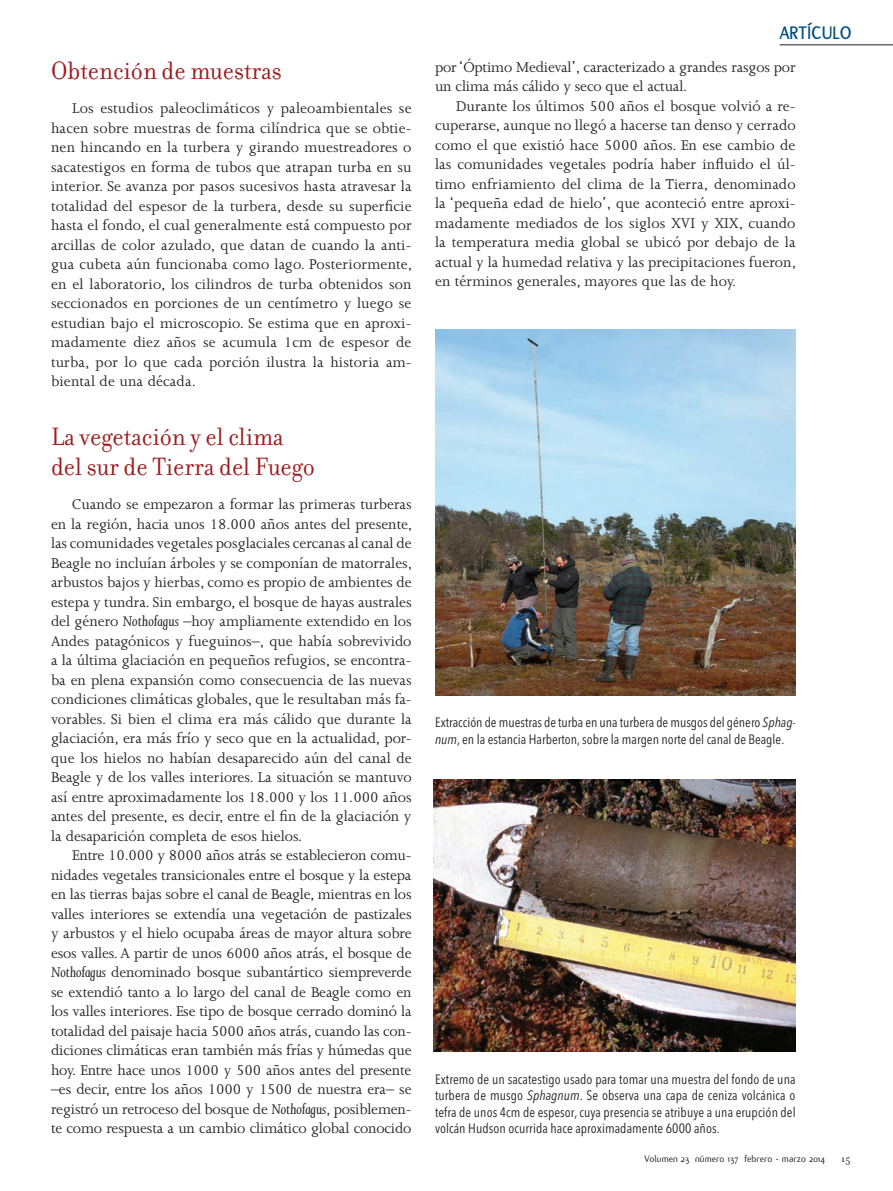
<style>
.page{position:relative;width:893px;height:1191px;background:#fff}
.page>*{position:absolute;margin:0;border:0;box-sizing:border-box;transform-origin:0 0}
._1_l_nea_Subt_tulos{font:27px/30px "Filosofia";color:#9d1d1f;scale:.95 1}
.t1{font:700 19.5px "Flux";letter-spacing:.01em;color:#004e83;scale:.95 1}
.Txt_gral{font:16.2px/19.5px "Joanna";color:#231f20;text-align:justify}
.Ep_grafes{font:condensed 13.5px/16.5px "Avenir Next LT Pro";color:#231f20}
.t2{font:11.25px "Filosofia";color:#231f20}
.t3{font:10.2px "Flux";color:#231f20}
.s1{font-style:italic}
</style>
<div class="page">
<img style="left:435px;top:330px;width:361px;height:365px">
<img style="left:433px;top:780px;width:363px;height:271px">
<hr style="left:780px;top:45px;width:113px;height:1px;background:#231f20">
<p class="_1_l_nea_Subt_tulos" style="left:51px;top:56px;width:245px">Obtención de muestras</p>
<p class="Txt_gral" style="left:51px;top:99px;width:363px;text-indent:21px">Los estudios paleoclimáticos y paleoambientales se hacen sobre muestras de forma cilíndrica que se obtie&shy;nen hincando en la turbera y girando muestreadores o sacatestigos en forma de tubos que atrapan turba en su interior. Se avanza por pasos sucesivos hasta atravesar la totalidad del espesor de la turbera, desde su superficie hasta el fondo, el cual generalmente está compuesto por arcillas de color azulado, que datan de cuando la anti&shy;gua cubeta aún funcionaba como lago. Posteriormente, en el laboratorio, los cilindros de turba obtenidos son seccionados en porciones de un centímetro y luego se estudian bajo el microscopio. Se estima que en aproxi&shy;madamente diez años se acumula 1cm de espesor de turba, por lo que cada porción ilustra la historia am&shy;biental de una década.</p>
<p class="_1_l_nea_Subt_tulos" style="left:51px;top:422px;width:279px">La vegetación y el clima del sur de Tierra del Fuego</p>
<p class="Txt_gral" style="left:51px;top:494px;width:363px;text-indent:21px">Cuando se empezaron a formar las primeras turberas en la región, hacia unos 18.000 años antes del presente, las comunidades vegetales posglaciales cercanas al canal de Beagle no incluían árboles y se componían de matorrales, arbustos bajos y hierbas, como es propio de ambientes de estepa y tundra. Sin embargo, el bosque de hayas australes del género <span class="s1">Nothofagus</span> –hoy ampliamente extendido en los Andes patagónicos y fueguinos–, que había sobrevivido a la última glaciación en pequeños refugios, se encontra&shy;ba en plena expansión como consecuencia de las nuevas condiciones climáticas globales, que le resultaban más fa&shy;vorables. Si bien el clima era más cálido que durante la glaciación, era más frío y seco que en la actualidad, por&shy;que los hielos no habían desaparecido aún del canal de Beagle y de los valles interiores. La situación se mantuvo así entre aproximadamente los 18.000 y los 11.000 años antes del presente, es decir, entre el fin de la glaciación y la desaparición completa de esos hielos.</p>
<p class="Txt_gral" style="left:51px;top:845px;width:362px;text-indent:21px">Entre 10.000 y 8000 años atrás se establecieron comu&shy;nidades vegetales transicionales entre el bosque y la estepa en las tierras bajas sobre el canal de Beagle, mientras en los valles interiores se extendía una vegetación de pastizales y arbustos y el hielo ocupaba áreas de mayor altura sobre esos valles. A partir de unos 6000 años atrás, el bosque de <span class="s1">Nothofagus</span> denominado bosque subantártico siempreverde se extendió tanto a lo largo del canal de Beagle como en los valles interiores. Ese tipo de bosque cerrado dominó la totalidad del paisaje hacia 5000 años atrás, cuando las con&shy;diciones climáticas eran también más frías y húmedas que hoy. Entre hace unos 1000 y 500 años antes del presente –es decir, entre los años 1000 y 1500 de nuestra era– se registró un retroceso del bosque de <span class="s1">Nothofagus</span>, posiblemen&shy;te como respuesta a un cambio climático global conocido</p>
<p class="t1" style="left:780px;top:22px;width:77px">ARTÍCULO</p>
<p class="Txt_gral" style="left:435px;top:57px;width:362px">por ‘Óptimo Medieval’, caracterizado a grandes rasgos por un clima más cálido y seco que el actual.</p>
<p class="Txt_gral" style="left:435px;top:96px;width:363px;text-indent:21px">Durante los últimos 500 años el bosque volvió a re&shy;cuperarse, aunque no llegó a hacerse tan denso y cerrado como el que existió hace 5000 años. En ese cambio de las comunidades vegetales podría haber influido el úl&shy;timo enfriamiento del clima de la Tierra, denominado la ‘pequeña edad de hielo’, que aconteció entre aproxi&shy;madamente mediados de los siglos XVI y XIX, cuando la temperatura media global se ubicó por debajo de la actual y la humedad relativa y las precipitaciones fueron, en términos generales, mayores que las de hoy.</p>
<p class="Ep_grafes" style="left:435px;top:714px;width:362px">Extracción de muestras de turba en una turbera de musgos del género <span class="s1">Sphag&shy;num</span>, en la estancia Harberton, sobre la margen norte del canal de Beagle.</p>
<p class="Ep_grafes" style="left:435px;top:1070px;width:362px;text-align:justify">Extremo de un sacatestigo usado para tomar una muestra del fondo de una turbera de musgo <span class="s1">Sphagnum</span>. Se observa una capa de ceniza volcánica o tefra de unos 4cm de espesor, cuya presencia se atribuye a una erupción del volcán Hudson ocurrida hace aproximadamente 6000 años.</p>
<p class="t3" style="left:645px;top:1153px;width:182px">Volumen 23 número 137 febrero - marzo 2014</p>
<p class="t2" style="left:841px;top:1152px;width:11px">15</p>
</div>
